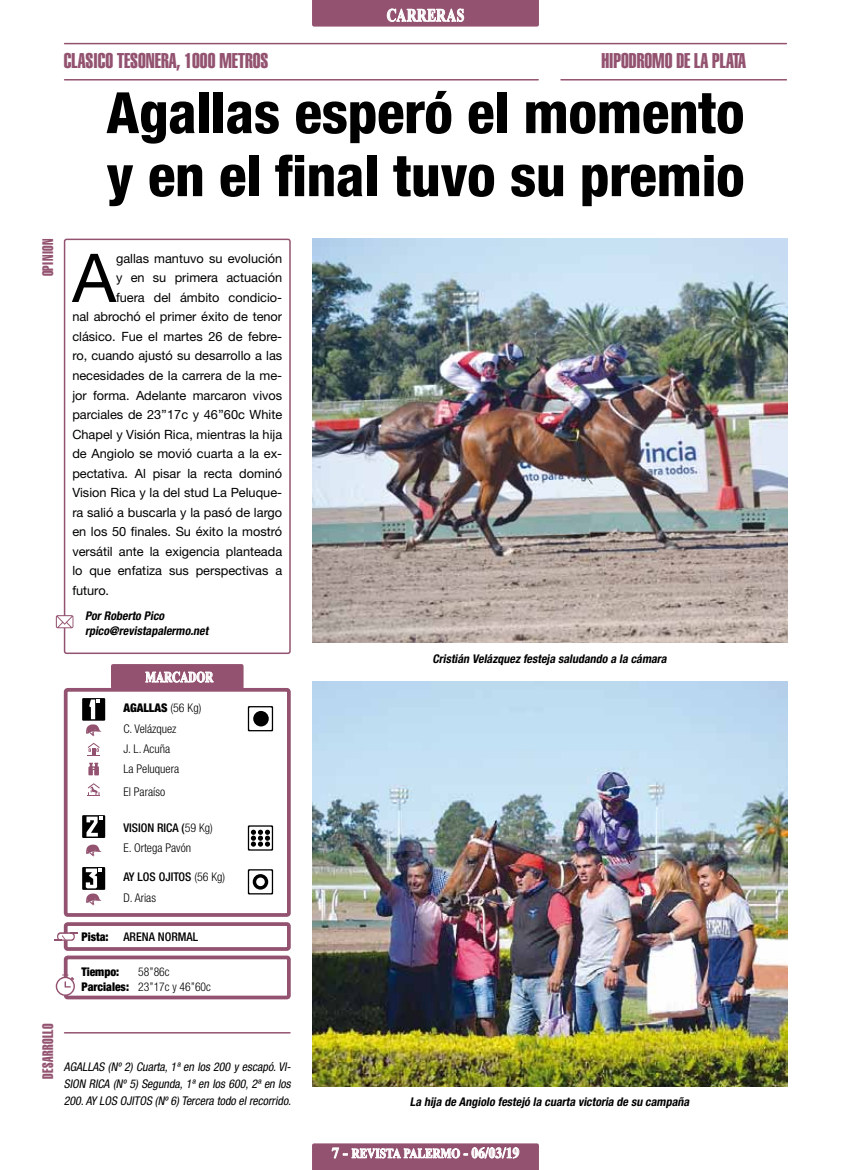
<style>
.page{position:relative;width:851px;height:1170px;background:#fff}
.page>*{position:absolute;margin:0;border:0;box-sizing:border-box;transform-origin:0 0}
.t1{font:67.35px "Helvetica Neue LT Std";color:#000}
.t2{font:800 condensed 57px/63px "Helvetica Neue LT Std";letter-spacing:-.005em;color:#000}
.t3{font:21px "Helvetica LT Std Extra Comp";color:#935370}
.t4{font:700 18px "Times New Roman";letter-spacing:.04em;color:#fff;scale:.75 1}
.t5{font:15px "Helvetica LT Std Extra Comp";letter-spacing:.025em;color:#935370}
.t6{font:700 15px "Times New Roman";letter-spacing:-.005em;color:#fff;scale:.75 1}
.t7{font:700 13.5px "Times New Roman";color:#fff;scale:.83 1}
.t8{font:12.75px "Helvetica Neue LT Std";color:#000}
.t9{font:italic 700 condensed 12px/15px "Helvetica Neue LT Std";color:#000}
.t10{font:300 condensed 12px/20.2px "Helvetica Neue LT Std";color:#000}
.t11{font:italic condensed 12px/16.5px "Helvetica Neue LT Std";color:#000;text-align:justify}
.t12{font:900 condensed 12px/15px "Helvetica Neue LT Std";color:#000}
.t13{font:500 condensed 12px "Helvetica Neue LT Std";color:#000}
.s1{font-weight:900}
.s2{font-weight:500}
.s3{font-size:15px}
</style>
<div class="page">
<svg style="left:312px;top:1143px;width:227px;height:26px;background:#a67189"></svg>
<svg style="left:312px;top:0;width:227px;height:27px;background:#9d637d"></svg>
<hr style="left:65px;top:79px;width:473px;height:1px;background:#935370">
<hr style="left:65px;top:43px;width:721px;height:1px;background:#935370">
<hr style="left:561px;top:79px;width:225px;height:1px;background:#935370">
<div style="left:64px;top:238px;width:227px;height:416px;border:2px solid #935370;border-radius:2px"></div>
<svg style="left:56px;top:615px;width:17px;height:13px"></svg>
<img style="left:312px;top:681px;width:475px;height:405px">
<img style="left:312px;top:238px;width:475px;height:404px">
<svg style="left:248px;top:706px;width:25px;height:25px"></svg>
<div style="left:253px;top:711px;width:16px;height:15px;background:#000;border-radius:50%"></div>
<svg style="left:248px;top:869px;width:25px;height:25px"></svg>
<svg style="left:248px;top:825px;width:25px;height:25px"></svg>
<div style="left:64px;top:688px;width:227px;height:228px;border:4px solid #935370;border-radius:2px"></div>
<hr style="left:65px;top:1031px;width:225px;height:2px;background:#935370">
<div style="left:64px;top:955px;width:227px;height:44px;border:4px solid #935370;border-radius:2px"></div>
<div style="left:64px;top:922px;width:227px;height:28px;border:4px solid #935370;border-radius:2px"></div>
<svg style="left:55px;top:932px;width:22px;height:8px"></svg>
<svg style="left:56px;top:974px;width:19px;height:21px"></svg>
<div style="left:111px;top:664px;width:132px;height:25px;background:#935370;border-radius:2px"></div>
<svg style="left:145px;top:671px;width:68px;height:11px"></svg>
<svg style="left:86px;top:844px;width:16px;height:12px"></svg>
<div style="left:82px;top:698px;width:23px;height:22px;background:#000"></div>
<svg style="left:85px;top:699px;width:17px;height:37px"></svg>
<div style="left:82px;top:815px;width:23px;height:22px;background:#000"></div>
<svg style="left:86px;top:816px;width:16px;height:20px"></svg>
<div style="left:82px;top:867px;width:23px;height:22px;background:#000"></div>
<svg style="left:85px;top:868px;width:17px;height:37px"></svg>
<svg style="left:88px;top:742px;width:12px;height:13px"></svg>
<svg style="left:88px;top:762px;width:11px;height:14px"></svg>
<svg style="left:88px;top:783px;width:12px;height:13px"></svg>
<h3 class="t4" style="left:386px;top:3px;width:105px">CARRERAS</h3>
<h3 class="t3" style="left:64px;top:48px;width:206px">CLASICO TESONERA, 1000 METROS</h3>
<h3 class="t3" style="left:601px;top:48px;width:146px">HIPODROMO DE LA PLATA</h3>
<h2 class="t2" style="left:106px;top:80px;width:639px">Agallas esperó el momento y en el final tuvo su premio</h2>
<p class="t5" style="left:39px;top:276px;width:39px;rotate:-90deg">OPINION</p>
<h1 class="t1" style="left:72px;top:238px;width:45px">A</h1>
<p class="t8" style="left:116px;top:251px;width:168px">gallas mantuvo su evolución</p>
<p class="t8" style="left:116px;top:270px;width:168px">y en su primera actuación</p>
<p class="t8" style="left:116px;top:290px;width:168px">fuera del ámbito condicio-</p>
<p class="t8" style="left:72px;top:309px;width:211px">nal abrochó el primer éxito de tenor</p>
<p class="t8" style="left:72px;top:329px;width:211px">clásico. Fue el martes 26 de febre-</p>
<p class="t8" style="left:72px;top:348px;width:211px">ro, cuando ajustó su desarrollo a las</p>
<p class="t8" style="left:72px;top:368px;width:211px">necesidades de la carrera de la me-</p>
<p class="t8" style="left:72px;top:387px;width:211px">jor forma. Adelante marcaron vivos</p>
<p class="t8" style="left:72px;top:407px;width:211px">parciales de 23’’17c y 46’’60c White</p>
<p class="t8" style="left:72px;top:426px;width:211px">Chapel y Visión Rica, mientras la hija</p>
<p class="t8" style="left:72px;top:446px;width:211px">de Angiolo se movió cuarta a la ex-</p>
<p class="t8" style="left:72px;top:465px;width:211px">pectativa. Al pisar la recta dominó</p>
<p class="t8" style="left:72px;top:485px;width:211px">Vision Rica y la del stud La Peluque-</p>
<p class="t8" style="left:72px;top:504px;width:211px">ra salió a buscarla y la pasó de largo</p>
<p class="t8" style="left:72px;top:524px;width:211px">en los 50 finales. Su éxito la mostró</p>
<p class="t8" style="left:72px;top:543px;width:211px">versátil ante la exigencia planteada</p>
<p class="t8" style="left:72px;top:563px;width:211px">lo que enfatiza sus perspectivas a</p>
<p class="t8" style="left:72px;top:582px;width:38px">futuro.</p>
<p class="t9" style="left:85px;top:608px;width:127px">PorRoberto Pico rpico@revistapalermo.net</p>
<p class="t6" style="left:145px;top:666px;width:92px">MARCADOR</p>
<p class="t10" style="left:123px;top:698px;width:79px"><span class="s1">AGALLAS</span> (56 Kg)<br>C. Velázquez<br>J. L. Acuña<br>La Peluquera</p>
<p class="t10" style="left:123px;top:781px;width:43px">El Paraíso</p>
<p class="t10" style="left:123px;top:817px;width:91px"><span class="s2">VISION RICA (</span>59 Kg)<br>E. Ortega Pavón</p>
<p class="t10" style="left:123px;top:866px;width:103px"><span class="s2">AY LOS OJITOS</span> (56 Kg)<br>D. Arias</p>
<p class="t13" style="left:123px;top:929px;width:76px">ARENA NORMAL</p>
<p class="t10" style="left:138px;top:963px;width:74px;line-height:15px">58’’86c<br>23’’17c y 46’’60c</p>
<p class="t12" style="left:81px;top:928px;width:29px">Pista:</p>
<p class="t12" style="left:81px;top:963px;width:49px">Tiempo:<br>Parciales:</p>
<p class="t5" style="left:39px;top:1078px;width:57px;rotate:-90deg">DESARROLLO</p>
<p class="t11" style="left:64px;top:1058px;width:231px">AGALLAS (Nº 2) Cuarta,1ª en los 200 y escapó.VI-SION RICA (Nº 5) Segunda,1ª en los 600,2ª en los 200.AY LOS OJITOS (Nº6) Tercera todo elrecorrido.</p>
<p class="t9" style="left:432px;top:650px;width:238px">Cristián Velázquez festeja saludando a la cámara</p>
<p class="t9" style="left:410px;top:1094px;width:283px">La hija de Angiolo festejó la cuarta victoria de su campaña</p>
<p class="t7" style="left:331px;top:1143px;width:228px"><span class="s3">7 -</span> REVISTA PALERMO <span class="s3">- 06/03/19</span></p>
</div>
